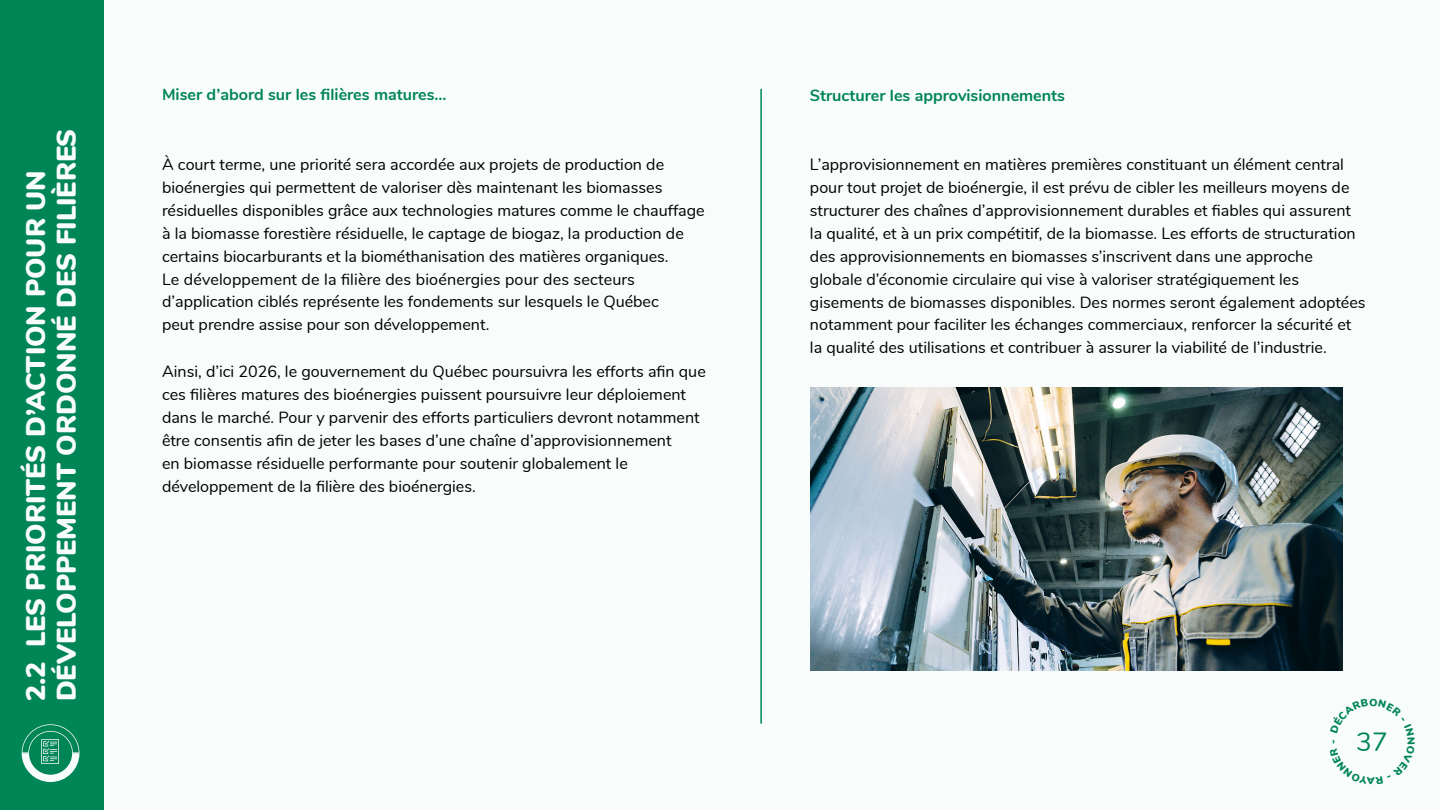
<style>
.page{position:relative;width:1440px;height:810px;background:#fff}
.page>*{position:absolute;margin:0;border:0;box-sizing:border-box;transform-origin:0 0}
.t1{font:900 27px/30.8px "Nunito";color:#f8fcfb}
.t2{font:26.25px "Nunito";color:#008556}
.t3{font:16.12px/22.9px "Nunito";color:#000}
.t4{font:700 16.12px "Nunito";color:#008556}
.t5{font:900 10.43px "Nunito";color:#008556}
</style>
<div class="page">
<div style="left:104px;top:0;width:1336px;height:810px;background:#f8fcfb"></div>
<div style="left:0;top:0;width:104px;height:810px;background:#008556"></div>
<svg style="left:22px;top:724px;width:57px;height:58px"></svg>
<img style="left:810px;top:387px;width:533px;height:283px">
<hr style="left:760px;top:89px;width:2px;height:634px;background:#008556">
<h1 class="t1" style="left:19px;top:701px;width:574px;rotate:-90deg">2.2 LES PRIORITÉS D’ACTION POUR UN<br>DÉVELOPPEMENT ORDONNÉ DES FILIÈRES</h1>
<p class="t4" style="left:162px;top:83px;width:286px">Miser d’abord sur les filières matures...</p>
<p class="t3" style="left:162px;top:152px;width:544px">À court terme, une priorité sera accordée aux projets de production de bioénergies qui permettent de valoriser dès maintenant les biomasses résiduelles disponibles grâce aux technologies matures comme le chauffage à la biomasse forestière résiduelle, le captage de biogaz, la production de certains biocarburants et la biométhanisation des matières organiques.<br>Le développement de la filière des bioénergies pour des secteurs d’application ciblés représente les fondements sur lesquels le Québec<br>peut prendre assise pour son développement.</p>
<p class="t3" style="left:162px;top:359px;width:545px">Ainsi, d’ici 2026, le gouvernement du Québec poursuivra les efforts afin que ces filières matures des bioénergies puissent poursuivre leur déploiement dans le marché. Pour y parvenir des efforts particuliers devront notamment être consentis afin de jeter les bases d’une chaîne d’approvisionnement<br>en biomasse résiduelle performante pour soutenir globalement le développement de la filière des bioénergies.</p>
<p class="t4" style="left:810px;top:83px;width:257px">Structurer les approvisionnements</p>
<p class="t3" style="left:810px;top:152px;width:557px">L’approvisionnement en matières premières constituant un élément central pour tout projet de bioénergie, il est prévu de cibler les meilleurs moyens de structurer des chaînes d’approvisionnement durables et fiables qui assurent la qualité, et à un prix compétitif, de la biomasse. Les efforts de structuration des approvisionnements en biomasses s’inscrivent dans une approche globale d’économie circulaire qui vise à valoriser stratégiquement les gisements de biomasses disponibles. Des normes seront également adoptées notamment pour faciliter les échanges commerciaux, renforcer la sécurité et la qualité des utilisations et contribuer à assurer la viabilité de l’industrie.</p>
<p class="t5" style="left:1325px;top:744px;width:6px;rotate:-90deg">-</p>
<h2 class="t2" style="left:1356px;top:722px;width:33px">37</h2>
</div>
